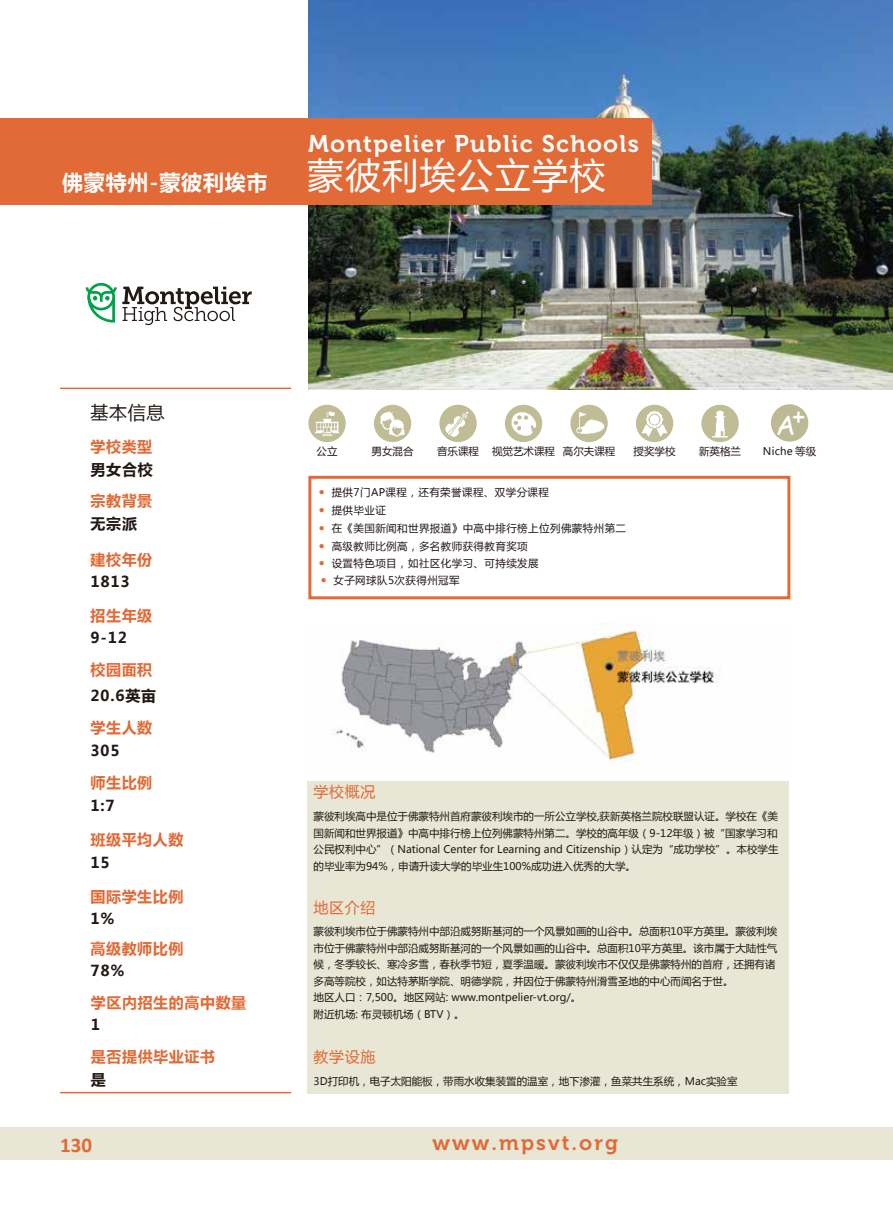
<style>
.page{position:relative;width:893px;height:1212px;background:#fff}
.page>*{position:absolute;margin:0;border:0;box-sizing:border-box;transform-origin:0 0}
.t1{font:36px "Microsoft Ya Hei";letter-spacing:.04em;color:#fff}
.t2{font:27px "Comic Sans MS";color:#fff}
.t3{font:24px "Museo 700";letter-spacing:.055em;color:#fff}
.t4{font:21px "Museo 700";letter-spacing:.1em;color:#e16a36}
.t5{font:700 21px "Microsoft Ya Hei";letter-spacing:.04em;color:#fff}
.t6{font:700 21px "Calibri";color:#e16a36}
.t7{font:18px "Microsoft Ya Hei";color:#221815}
.t8{font:700 15px "Microsoft Ya Hei";letter-spacing:.04em;color:#e16a36}
.t9{font:700 15px "Microsoft Ya Hei";letter-spacing:.05em;color:#221815}
.t10{font:15px "Microsoft Ya Hei";letter-spacing:.04em;color:#e16a36}
.t11{font:10.5px/16.5px "Microsoft Ya Hei";color:#221815;text-align:justify}
.t12{font:10.5px "Microsoft Ya Hei";letter-spacing:.04em;color:#221815}
.s1{font-family:"Calibri";font-weight:700;font-size:12px;color:#e16a36}
</style>
<div class="page">
<div style="left:307px;top:781px;width:481px;height:312px;background:#e8e7d5"></div>
<img style="left:308px;top:0;width:585px;height:389px">
<div style="left:0;top:118px;width:652px;height:87px;background:#e16a36"></div>
<div style="left:0;top:1127px;width:893px;height:32px;background:#e8e7d5"></div>
<div style="left:308px;top:476px;width:482px;height:123px;border:3px solid #e16a36"></div>
<hr style="left:60px;top:388px;width:231px;height:1px;background:#e16a36">
<hr style="left:60px;top:1092px;width:231px;height:1px;background:#e16a36">
<svg style="left:86px;top:283px;width:166px;height:42px"></svg>
<img style="left:332px;top:623px;width:388px;height:138px">
<img style="left:308px;top:405px;width:38px;height:37px;border-radius:19px">
<img style="left:374px;top:405px;width:37px;height:37px;border-radius:19px">
<img style="left:439px;top:405px;width:38px;height:37px;border-radius:19px">
<img style="left:505px;top:405px;width:37px;height:37px;border-radius:19px">
<img style="left:570px;top:405px;width:38px;height:37px;border-radius:19px">
<img style="left:636px;top:405px;width:37px;height:37px;border-radius:19px">
<img style="left:701px;top:405px;width:38px;height:37px;border-radius:19px">
<div style="left:771px;top:404px;width:37px;height:38px;background:#bcba94;border-radius:50%"></div>
<h3 class="t5" style="left:62px;top:167px;width:207px">佛蒙特州-蒙彼利埃市</h3>
<h3 class="t3" style="left:308px;top:130px;width:332px">Montpelier Public Schools</h3>
<h1 class="t1" style="left:308px;top:151px;width:299px">蒙彼利埃公立学校</h1>
<h3 class="t7" style="left:90px;top:401px;width:76px">基本信息</h3>
<h3 class="t8" style="left:90px;top:436px;width:63px">学校类型</h3>
<h3 class="t9" style="left:90px;top:459px;width:64px">男女合校</h3>
<h3 class="t8" style="left:90px;top:490px;width:63px">宗教背景</h3>
<h3 class="t9" style="left:90px;top:513px;width:48px">无宗派</h3>
<h3 class="t8" style="left:90px;top:549px;width:63px">建校年份</h3>
<h3 class="t9" style="left:90px;top:571px;width:41px">1813</h3>
<h3 class="t8" style="left:90px;top:605px;width:63px">招生年级</h3>
<h3 class="t9" style="left:90px;top:627px;width:38px">9-12</h3>
<h3 class="t8" style="left:90px;top:659px;width:63px">校园面积</h3>
<h3 class="t9" style="left:90px;top:685px;width:67px">20.6英亩</h3>
<h3 class="t8" style="left:90px;top:717px;width:63px">学生人数</h3>
<h3 class="t9" style="left:90px;top:740px;width:31px">305</h3>
<h3 class="t8" style="left:90px;top:772px;width:63px">师生比例</h3>
<h3 class="t9" style="left:90px;top:795px;width:26px">1:7</h3>
<h3 class="t8" style="left:90px;top:829px;width:95px">班级平均人数</h3>
<h3 class="t9" style="left:90px;top:852px;width:21px">15</h3>
<h3 class="t8" style="left:90px;top:886px;width:95px">国际学生比例</h3>
<h3 class="t9" style="left:90px;top:908px;width:25px">1%</h3>
<h3 class="t8" style="left:90px;top:938px;width:95px">高级教师比例</h3>
<h3 class="t9" style="left:90px;top:960px;width:35px">78%</h3>
<h3 class="t8" style="left:91px;top:992px;width:157px">学区内招生的高中数量</h3>
<h3 class="t8" style="left:91px;top:1046px;width:126px">是否提供毕业证书</h3>
<h3 class="t9" style="left:91px;top:1069px;width:16px">是</h3>
<h3 class="t9" style="left:91px;top:1014px;width:11px">1</h3>
<h3 class="t6" style="left:60px;top:1130px;width:33px">130</h3>
<p class="t11" style="left:317px;top:443px;width:22px">公立</p>
<p class="t11" style="left:372px;top:443px;width:44px">男女混合</p>
<p class="t11" style="left:437px;top:443px;width:180px">音乐课程 视觉艺术课程 高尔夫课程</p>
<p class="t11" style="left:634px;top:443px;width:43px">授奖学校</p>
<p class="t11" style="left:699px;top:443px;width:43px">新英格兰</p>
<p class="t12" style="left:319px;top:485px;width:232px"><span class="s1">•</span> 提供7门AP课程，还有荣誉课程、双学分课程</p>
<p class="t11" style="left:319px;top:502px;width:68px"><span class="s1">•</span> 提供毕业证</p>
<p class="t12" style="left:319px;top:521px;width:309px"><span class="s1">•</span> 在《美国新闻和世界报道》中高中排行榜上位列佛蒙特州第二</p>
<p class="t12" style="left:319px;top:539px;width:210px"><span class="s1">•</span> 高级教师比例高，多名教师获得教育奖项</p>
<p class="t12" style="left:319px;top:556px;width:221px"><span class="s1">•</span> 设置特色项目，如社区化学习、可持续发展</p>
<p class="t12" style="left:321px;top:573px;width:141px"><span class="s1">•</span> 女子网球队5次获得州冠军</p>
<h2 class="t2" style="left:776px;top:405px;width:31px">A<sup>+</sup></h2>
<p class="t11" style="left:763px;top:443px;width:55px">Niche 等级</p>
<h3 class="t10" style="left:314px;top:782px;width:63px">学校概况</h3>
<p class="t11" style="left:314px;top:808px;width:466px">蒙彼利埃高中是位于佛蒙特州首府蒙彼利埃市的一所公立学校,获新英格兰院校联盟认证。学校在《美国新闻和世界报道》中高中排行榜上位列佛蒙特州第二。学校的高年级（9-12年级）被“国家学习和公民权利中心”（National Center for Learning and Citizenship）认定为“成功学校”。本校学生的毕业率为94%，申请升读大学的毕业生100%成功进入优秀的大学。</p>
<h3 class="t10" style="left:314px;top:897px;width:63px">地区介绍</h3>
<p class="t11" style="left:314px;top:923px;width:465px;text-align:left">蒙彼利埃市位于佛蒙特州中部沿威努斯基河的一个风景如画的山谷中。总面积10平方英里。蒙彼利埃市位于佛蒙特州中部沿威努斯基河的一个风景如画的山谷中。总面积10平方英里。该市属于大陆性气候，冬季较长、寒冷多雪，春秋季节短，夏季温暖。蒙彼利埃市不仅仅是佛蒙特州的首府，还拥有诸多高等院校，如达特茅斯学院、明德学院，并因位于佛蒙特州滑雪圣地的中心而闻名于世。<br>地区人口：7,500。地区网站: www.montpelier-vt.org/。<br>附近机场: 布灵顿机场（BTV）。</p>
<h3 class="t10" style="left:314px;top:1046px;width:63px">教学设施</h3>
<p class="t11" style="left:314px;top:1072px;width:425px">3D打印机，电子太阳能板，带雨水收集装置的温室，地下渗灌，鱼菜共生系统，Mac实验室</p>
<h3 class="t4" style="left:433px;top:1131px;width:187px">www.mpsvt.org</h3>
</div>
